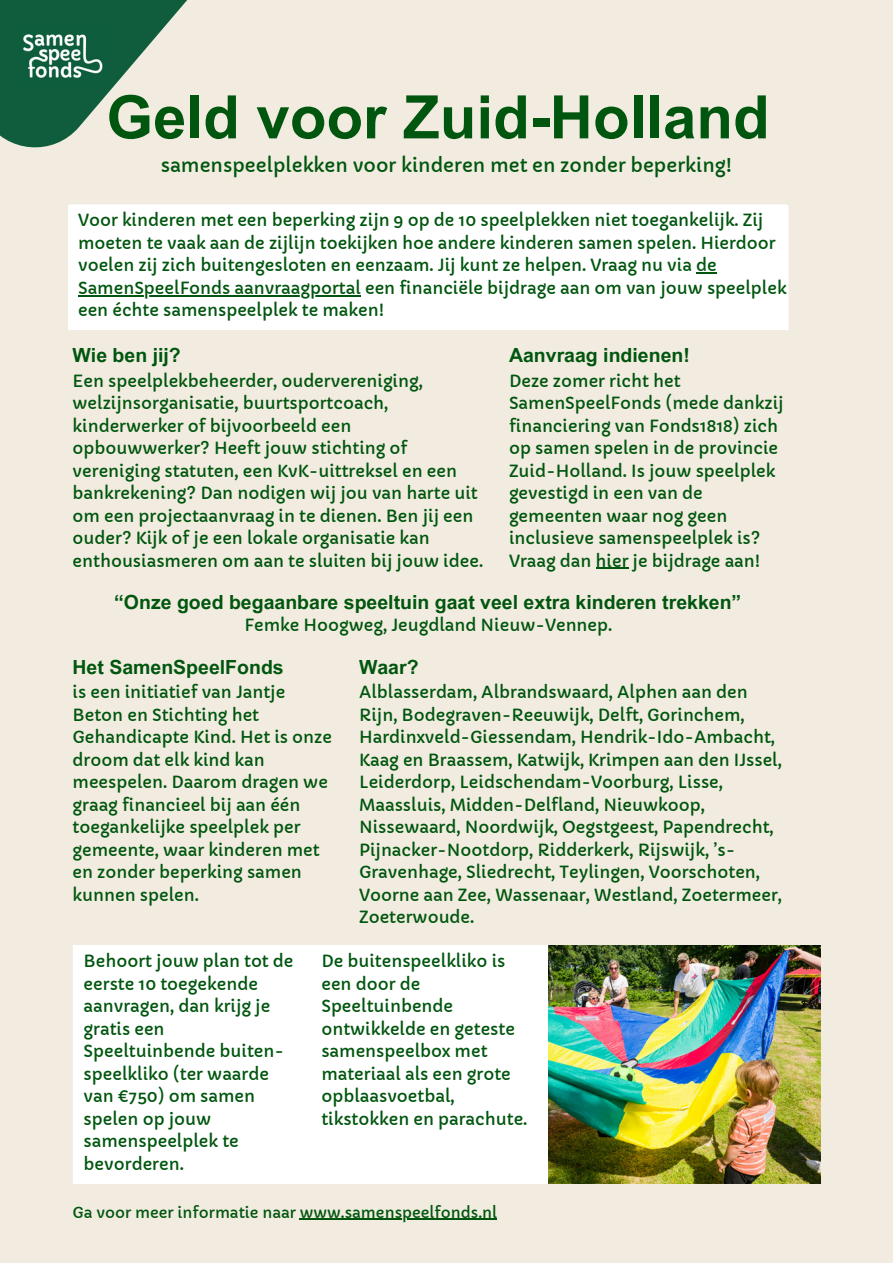
<style>
.page{position:relative;width:893px;height:1264px;background:#fff}
.page>*{position:absolute;margin:0;border:0;box-sizing:border-box;transform-origin:0 0}
.t1{font:700 60px "Arial MT Pro";color:#00560e}
.t2{font:700 19.5px "Arial MT Pro";color:#00560e}
.t3{font:18.75px "Capriola";color:#00560e}
.t4{font:16.5px/22.5px "Capriola";color:#00560e}
.t5{font:15px "Capriola";color:#00560e}
</style>
<div class="page">
<div style="left:0;top:0;width:892px;height:1262px;background:#f2ece0"></div>
<div style="left:73px;top:945px;width:475px;height:238px;background:#fff"></div>
<svg style="left:0;top:0;width:187px;height:147px;fill:#0f5d3d"></svg>
<img style="left:15px;top:22px;width:90px;height:67px">
<div style="left:68px;top:204px;width:720px;height:125px;background:#fff"></div>
<img style="left:548px;top:945px;width:272px;height:238px">
<svg style="left:696px;top:272px;width:20px;height:1px"></svg>
<hr style="left:78px;top:295px;width:283px;height:1px;background:#00560e">
<hr style="left:595px;top:567px;width:33px;height:1px;background:#00560e">
<hr style="left:300px;top:1218px;width:197px;height:1px;background:#00560e">
<p class="t1" style="left:106px;top:95px;width:664px">Geld voor Zuid-Holland</p>
<p class="t3" style="left:161px;top:153px;width:572px">samenspeelplekken voor kinderen met en zonder beperking!</p>
<p class="t4" style="left:78px;top:209px;width:710px">Voor kinderen met een beperking zijn 9 op de 10 speelplekken niet toegankelijk. Zij moeten te vaak aan de zijlijn toekijken hoe andere kinderen samen spelen. Hierdoor voelen zij zich buitengesloten en eenzaam. Jij kunt ze helpen. Vraag nu via de SamenSpeelFonds aanvraagportal een financiële bijdrage aan om van jouw speelplek een échte samenspeelplek te maken!</p>
<p class="t2" style="left:73px;top:348px;width:110px">Wie ben jij?</p>
<p class="t4" style="left:73px;top:369px;width:412px">Een speelplekbeheerder, oudervereniging, welzijnsorganisatie, buurtsportcoach, kinderwerker of bijvoorbeeld een opbouwwerker? Heeft jouw stichting of vereniging statuten, een KvK-uittreksel en een bankrekening? Dan nodigen wij jou van harte uit om een projectaanvraag in te dienen. Ben jij een ouder? Kijk of je een lokale organisatie kan enthousiasmeren om aan te sluiten bij jouw idee.</p>
<p class="t2" style="left:114px;top:594px;width:628px">“Onze goed begaanbare speeltuin gaat veel extra kinderen trekken”</p>
<p class="t4" style="left:244px;top:614px;width:369px">Femke Hoogweg, Jeugdland Nieuw-Vennep.</p>
<p class="t2" style="left:509px;top:348px;width:182px">Aanvraag indienen!</p>
<p class="t4" style="left:509px;top:369px;width:276px">Deze zomer richt het<br>SamenSpeelFonds (mede dankzij financiering van Fonds1818) zich op samen spelen in de provincie<br>Zuid-Holland. Is jouw speelplek gevestigd in een van de gemeenten waar nog geen inclusieve samenspeelplek is?<br>Vraag dan hier je bijdrage aan!</p>
<p class="t2" style="left:73px;top:659px;width:213px">Het SamenSpeelFonds</p>
<p class="t4" style="left:73px;top:681px;width:261px">is een initiatief van Jantje<br>Beton en Stichting het<br>Gehandicapte Kind. Het is onze droom dat elk kind kan meespelen. Daarom dragen we graag financieel bij aan één toegankelijke speelplek per gemeente, waar kinderen met en zonder beperking samen kunnen spelen.</p>
<p class="t2" style="left:359px;top:659px;width:61px">Waar?</p>
<p class="t4" style="left:359px;top:681px;width:424px">Alblasserdam, Albrandswaard, Alphen aan den Rijn, Bodegraven-Reeuwijk, Delft, Gorinchem, Hardinxveld-Giessendam, Hendrik-Ido-Ambacht, Kaag en Braassem, Katwijk, Krimpen aan den IJssel, Leiderdorp, Leidschendam-Voorburg, Lisse, Maassluis, Midden-Delfland, Nieuwkoop, Nissewaard, Noordwijk, Oegstgeest, Papendrecht, Pijnacker-Nootdorp, Ridderkerk, Rijswijk, ’s-Gravenhage, Sliedrecht, Teylingen, Voorschoten, Voorne aan Zee, Wassenaar, Westland, Zoetermeer, Zoeterwoude.</p>
<p class="t4" style="left:84px;top:950px;width:211px">Behoort jouw plan tot de eerste 10 toegekende aanvragen, dan krijg je gratis een<br>Speeltuinbende buiten&shy;speelkliko (ter waarde van €750) om samen spelen op jouw samenspeelplek te bevorderen.</p>
<p class="t4" style="left:321px;top:950px;width:207px">De buitenspeelkliko is een door de<br>Speeltuinbende ontwikkelde en geteste samenspeelbox met materiaal als een grote opblaasvoetbal, tikstokken en parachute.</p>
<p class="t5" style="left:73px;top:1202px;width:426px">Ga voor meer informatie naar www.samenspeelfonds.nl</p>
</div>
